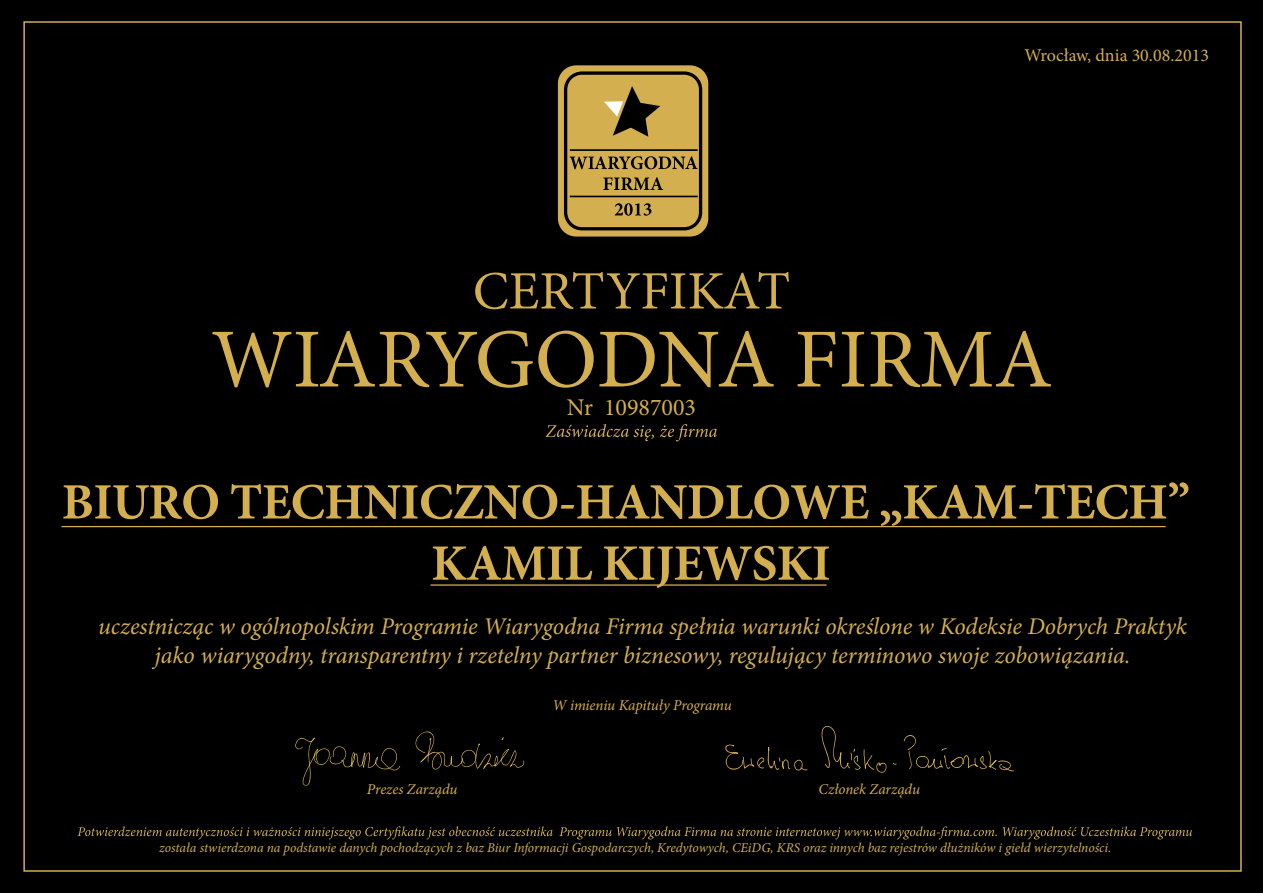
<style>
.page{position:relative;width:1263px;height:893px;background:#000}
.page>*{position:absolute;margin:0;border:0;box-sizing:border-box;transform-origin:0 0}
.t1{font:84px "Minion Pro";color:#d4af50}
.t2{font:54px "Minion Pro";color:#d4af50}
.t3{font:700 51px/61.2px "Minion Pro";letter-spacing:-.015em;color:#d4af50;text-align:center}
.t4{font:italic 24px/28.8px "Minion Pro";letter-spacing:-.005em;color:#d4af50;text-align:center}
.t5{font:24px "Minion Pro";color:#d4af50}
.t6{font:18px "Minion Pro";color:#d4af50}
.t7{font:italic 15px "Minion Pro";letter-spacing:-.005em;color:#d4af50}
.t8{font:italic 13.5px "Minion Pro";letter-spacing:-.005em;color:#d4af50}
</style>
<div class="page">
<svg style="left:546px;top:424px;width:171px;height:17px"></svg>
<hr style="left:62px;top:526px;width:1104px;height:1px;background:#d4af50">
<hr style="left:430px;top:584px;width:396px;height:2px;background:#d4af50">
<svg style="left:77px;top:826px;width:1115px;height:13px"></svg>
<div style="left:558px;top:65px;width:150px;height:172px;background:#d4af50;border-radius:18px"></div>
<div style="left:564px;top:71px;width:138px;height:159px;border:3px solid #000;border-radius:16px"></div>
<svg style="left:570px;top:156px;width:128px;height:13px"></svg>
<svg style="left:603px;top:177px;width:60px;height:13px"></svg>
<svg style="left:615px;top:203px;width:36px;height:13px"></svg>
<svg style="left:604px;top:86px;width:56px;height:51px"></svg>
<hr style="left:570px;top:149px;width:128px;height:2px;background:#000">
<hr style="left:570px;top:196px;width:128px;height:1px;background:#000">
<svg style="left:295px;top:737px;width:105px;height:49px"></svg>
<svg style="left:415px;top:731px;width:110px;height:39px"></svg>
<svg style="left:725px;top:744px;width:83px;height:27px"></svg>
<svg style="left:821px;top:725px;width:76px;height:48px"></svg>
<svg style="left:904px;top:735px;width:110px;height:37px"></svg>
<p class="t6" style="left:1024px;top:43px;width:186px">Wrocław, dnia 30.08.2013</p>
<h2 class="t2" style="left:473px;top:255px;width:319px">CERTYFIKAT</h2>
<h1 class="t1" style="left:211px;top:303px;width:843px">WIARYGODNA FIRMA</h1>
<p class="t5" style="left:567px;top:392px;width:131px">Nr 10987003</p>
<h3 class="t3" style="left:62px;top:471px;width:1130px">BIURO TECHNICZNO-HANDLOWE „KAM-TECH”<br>KAMIL KIJEWSKI</h3>
<p class="t4" style="left:98px;top:612px;width:1090px">uczestnicząc w ogólnopolskim Programie Wiarygodna Firma spełnia warunki określone w Kodeksie Dobrych Praktyk jako wiarygodny, transparentny i rzetelny partner biznesowy, regulujący terminowo swoje zobowiązania.</p>
<p class="t7" style="left:552px;top:695px;width:181px">W imieniu Kapituły Programu</p>
<p class="t7" style="left:367px;top:778px;width:92px">Prezes Zarządu</p>
<p class="t7" style="left:818px;top:778px;width:103px">Członek Zarządu</p>
<p class="t8" style="left:159px;top:839px;width:953px">została stwierdzona na podstawie danych pochodzących z baz Biur Informacji Gospodarczych, Kredytowych, CEiDG, KRS oraz innych baz rejestrów dłużników i giełd wierzytelności.</p>
</div>
